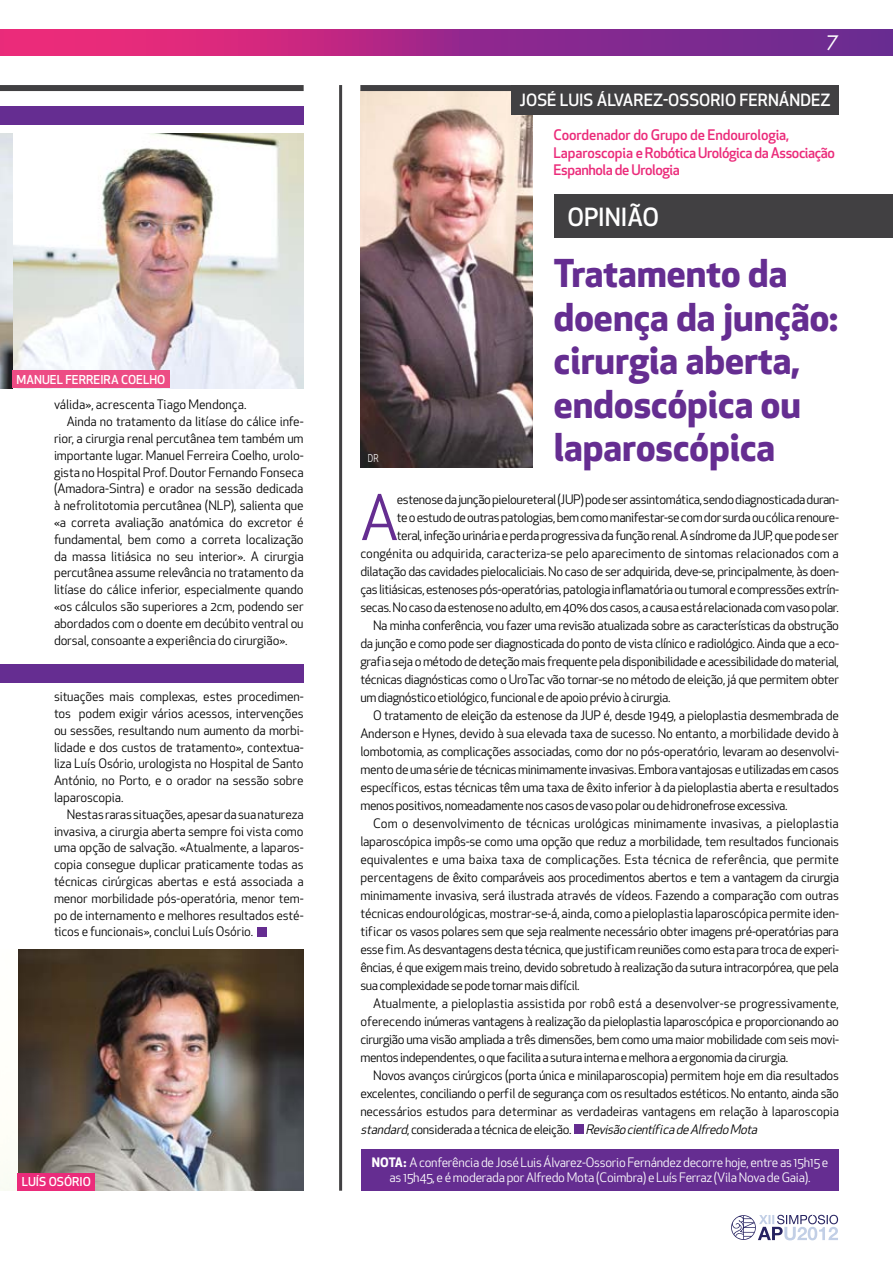
<style>
.page{position:relative;width:893px;height:1263px;background:#fff}
.page>*{position:absolute;margin:0;border:0;box-sizing:border-box;transform-origin:0 0}
.t1{font:60.75px "Apex New";color:#652d91}
.t2{font:700 37.5px/43.5px "Apex New";color:#652d91}
.t3{font:500 24.45px "Apex New";color:#fff}
.t4{font:19.5px "Futura LT";color:#fff}
.t5{font:500 16.5px "Apex New";letter-spacing:.13em;color:#fff}
.t6{font:500 14.25px/17.1px "Apex New";letter-spacing:-.03em;color:#eb2b7a}
.t7{font:12.75px/16.8px "Apex New";letter-spacing:-.02em;color:#000;text-align:justify}
.t8{font:12.75px "Apex New";color:#000}
.t9{font:12.75px/15.3px "Apex New";letter-spacing:-.02em;color:#fff}
.t10{font:italic 12.75px "Apex New";color:#000}
.t11{font:700 12.75px "Apex New";color:#fff}
.t12{font:500 12px "Apex New";color:#fff}
.t13{font:10.5px "Apex New";color:#fff;scale:.8 1}
.s1{font-style:normal}
.s2{font-weight:700}
</style>
<div class="page">
<div style="left:0;top:85px;width:304px;height:6px;background:#414042"></div>
<img style="left:360px;top:91px;width:173px;height:377px">
<img style="left:12px;top:134px;width:292px;height:254px">
<svg style="left:0;top:134px;width:12px;height:254px;background:#c4c8ca"></svg>
<img style="left:17px;top:949px;width:287px;height:241px">
<div style="left:0;top:949px;width:17px;height:241px;background:#fffffa"></div>
<div style="left:18px;top:1173px;width:77px;height:17px;background:#eb2b7a"></div>
<div style="left:12px;top:370px;width:158px;height:18px;background:#ed4c84"></div>
<div style="left:511px;top:85px;width:328px;height:29px;background:#414042"></div>
<div style="left:555px;top:195px;width:338px;height:43px;background:#414042"></div>
<div style="left:360px;top:85px;width:478px;height:6px;background:#414042"></div>
<div style="left:575px;top:1125px;width:9px;height:9px;background:#652d91"></div>
<hr style="left:339px;top:85px;width:3px;height:1106px;background:#414042">
<div style="left:257px;top:927px;width:10px;height:9px;background:#652d91"></div>
<div style="left:0;top:664px;width:304px;height:18px;background:#652d91"></div>
<div style="left:0;top:107px;width:304px;height:18px;background:#652d91"></div>
<div style="left:361px;top:1149px;width:478px;height:42px;background:#652d91"></div>
<svg style="left:0;top:30px;width:893px;height:25px;background:#a82987"></svg>
<svg style="left:731px;top:1215px;width:107px;height:25px"></svg>
<p class="t12" style="left:17px;top:371px;width:150px">Manuel Ferreira Coelho</p>
<p class="t8" style="left:54px;top:397px;width:194px">válida», acrescenta Tiago Mendonça.</p>
<p class="t7" style="left:67px;top:413px;width:238px">Ainda no tratamento da litíase do cálice infe-</p>
<p class="t7" style="left:54px;top:430px;width:251px">rior, a cirurgia renal percutânea tem também um</p>
<p class="t7" style="left:54px;top:447px;width:251px">importante lugar. Manuel Ferreira Coelho, urolo-</p>
<p class="t7" style="left:54px;top:463px;width:251px">gista no Hospital Prof. Doutor Fernando Fonseca</p>
<p class="t7" style="left:54px;top:480px;width:251px">(Amadora-Sintra) e orador na sessão dedicada</p>
<p class="t7" style="left:54px;top:497px;width:251px">à nefrolitotomia percutânea (NLP), salienta que</p>
<p class="t7" style="left:54px;top:514px;width:251px">«a correta avaliação anatómica do excretor é</p>
<p class="t7" style="left:54px;top:531px;width:251px">fundamental, bem como a correta localização</p>
<p class="t7" style="left:54px;top:547px;width:251px">da massa litiásica no seu interior». A cirurgia</p>
<p class="t7" style="left:54px;top:564px;width:251px">percutânea assume relevância no tratamento da</p>
<p class="t7" style="left:54px;top:581px;width:251px">litíase do cálice inferior, especialmente quando</p>
<p class="t7" style="left:54px;top:598px;width:251px">«os cálculos são superiores a 2cm, podendo ser</p>
<p class="t7" style="left:54px;top:615px;width:251px">abordados com o doente em decúbito ventral ou</p>
<p class="t7" style="left:54px;top:631px;width:235px">dorsal, consoante a experiência do cirurgião».</p>
<p class="t7" style="left:54px;top:688px;width:251px">situações mais complexas, estes procedimen&shy;tos podem exigir vários acessos, intervenções ou sessões, resultando num aumento da morbi&shy;lidade e dos custos de tratamento», contextua&shy;liza Luís Osório, urologista no Hospital de Santo António, no Porto, e o orador na sessão sobre laparoscopia.</p>
<p class="t7" style="left:54px;top:806px;width:251px;text-indent:13px">Nestas raras situações, apesar da sua natureza invasiva, a cirurgia aberta sempre foi vista como uma opção de salvação. «Atualmente, a laparos&shy;copia consegue duplicar praticamente todas as técnicas cirúrgicas abertas e está associada a menor morbilidade pós-operatória, menor tem&shy;po de internamento e melhores resultados esté&shy;ticos e funcionais», conclui Luís Osório.</p>
<p class="t12" style="left:22px;top:1174px;width:71px">Luís Osório</p>
<h3 class="t4" style="left:827px;top:31px;width:14px">7</h3>
<p class="t5" style="left:520px;top:89px;width:160px">José Luis Álvarez-Oss</p>
<p class="t5" style="left:699px;top:89px;width:133px">orio Fernández</p>
<p class="t6" style="left:554px;top:126px;width:283px">Coordenador do Grupo de Endourologia,<br>Laparoscopia e Robótica Urológica da Associação<br>Espanhola de Urologia</p>
<p class="t13" style="left:368px;top:452px;width:15px">DR</p>
<h3 class="t3" style="left:567px;top:200px;width:13px">Opini</h3>
<h3 class="t3" style="left:627px;top:200px;width:33px">ão</h3>
<h2 class="t2" style="left:554px;top:250px;width:286px">Tratamento da doença da junção: cirurgia aberta, endoscópica ou laparoscópica</h2>
<h1 class="t1" style="left:360px;top:480px;width:40px">A</h1>
<p class="t7" style="left:397px;top:491px;width:444px">estenose da junção pieloureteral (JUP) pode ser assintomática, sendo diagnosticada duran-</p>
<p class="t7" style="left:397px;top:509px;width:444px">te o estudo de outras patologias, bem como manifestar-se com dor surda ou cólica renoure-</p>
<p class="t7" style="left:397px;top:527px;width:444px">teral, infeção urinária e perda progressiva da função renal. A síndrome da JUP, que pode ser</p>
<p class="t8" style="left:360px;top:545px;width:480px">congénita ou adquirida, caracteriza-se pelo aparecimento de sintomas relacionados com a</p>
<p class="t7" style="left:360px;top:563px;width:480px">dilatação das cavidades pielocaliciais. No caso de ser adquirida, deve-se, principalmente, às doen-</p>
<p class="t7" style="left:360px;top:581px;width:480px">ças litiásicas, estenoses pós-operatórias, patologia inflamatória ou tumoral e compressões extrín-</p>
<p class="t7" style="left:360px;top:599px;width:480px">secas. No caso da estenose no adulto, em 40% dos casos, a causa está relacionada com vaso polar.</p>
<p class="t7" style="left:373px;top:617px;width:467px">Na minha conferência, vou fazer uma revisão atualizada sobre as características da obstrução</p>
<p class="t7" style="left:360px;top:635px;width:480px">da junção e como pode ser diagnosticada do ponto de vista clínico e radiológico. Ainda que a eco-</p>
<p class="t7" style="left:360px;top:653px;width:480px">grafia seja o método de deteção mais frequente pela disponibilidade e acessibilidade do material,</p>
<p class="t7" style="left:360px;top:671px;width:480px">técnicas diagnósticas como o UroTac vão tornar-se no método de eleição, já que permitem obter</p>
<p class="t7" style="left:360px;top:689px;width:312px">um diagnóstico etiológico, funcional e de apoio prévio à cirurgia.</p>
<p class="t7" style="left:373px;top:707px;width:467px">O tratamento de eleição da estenose da JUP é, desde 1949, a pieloplastia desmembrada de</p>
<p class="t7" style="left:360px;top:725px;width:480px">Anderson e Hynes, devido à sua elevada taxa de sucesso. No entanto, a morbilidade devido à</p>
<p class="t7" style="left:360px;top:743px;width:480px">lombotomia, as complicações associadas, como dor no pós-operatório, levaram ao desenvolvi-</p>
<p class="t7" style="left:360px;top:761px;width:480px">mento de uma série de técnicas minimamente invasivas. Embora vantajosas e utilizadas em casos</p>
<p class="t7" style="left:360px;top:779px;width:480px">específicos, estas técnicas têm uma taxa de êxito inferior à da pieloplastia aberta e resultados</p>
<p class="t7" style="left:360px;top:797px;width:429px">menos positivos, nomeadamente nos casos de vaso polar ou de hidronefrose excessiva.</p>
<p class="t8" style="left:373px;top:815px;width:467px">Com o desenvolvimento de técnicas urológicas minimamente invasivas, a pieloplastia</p>
<p class="t7" style="left:360px;top:833px;width:480px">laparoscópica impôs-se como uma opção que reduz a morbilidade, tem resultados funcionais</p>
<p class="t8" style="left:360px;top:851px;width:480px">equivalentes e uma baixa taxa de complicações. Esta técnica de referência, que permite</p>
<p class="t7" style="left:360px;top:869px;width:480px">percentagens de êxito comparáveis aos procedimentos abertos e tem a vantagem da cirurgia</p>
<p class="t7" style="left:360px;top:887px;width:480px">minimamente invasiva, será ilustrada através de vídeos. Fazendo a comparação com outras</p>
<p class="t7" style="left:360px;top:905px;width:480px">técnicas endourológicas, mostrar-se-á, ainda, como a pieloplastia laparoscópica permite iden-</p>
<p class="t7" style="left:360px;top:923px;width:480px">tificar os vasos polares sem que seja realmente necessário obter imagens pré-operatórias para</p>
<p class="t7" style="left:360px;top:941px;width:480px">esse fim. As desvantagens desta técnica, que justificam reuniões como esta para troca de experi-</p>
<p class="t7" style="left:360px;top:959px;width:480px">ências, é que exigem mais treino, devido sobretudo à realização da sutura intracorpórea, que pela</p>
<p class="t7" style="left:360px;top:977px;width:221px">sua complexidade se pode tornar mais difícil.</p>
<p class="t8" style="left:373px;top:995px;width:467px">Atualmente, a pieloplastia assistida por robô está a desenvolver-se progressivamente,</p>
<p class="t7" style="left:360px;top:1013px;width:480px">oferecendo inúmeras vantagens à realização da pieloplastia laparoscópica e proporcionando ao</p>
<p class="t7" style="left:360px;top:1031px;width:480px">cirurgião uma visão ampliada a três dimensões, bem como uma maior mobilidade com seis movi-</p>
<p class="t7" style="left:360px;top:1049px;width:429px">mentos independentes, o que facilita a sutura interna e melhora a ergonomia da cirurgia.</p>
<p class="t7" style="left:373px;top:1067px;width:467px">Novos avanços cirúrgicos (porta única e minilaparoscopia) permitem hoje em dia resultados</p>
<p class="t7" style="left:360px;top:1085px;width:480px">excelentes, conciliando o perfil de segurança com os resultados estéticos. No entanto, ainda são</p>
<p class="t7" style="left:360px;top:1103px;width:480px">necessários estudos para determinar as verdadeiras vantagens em relação à laparoscopia</p>
<p class="t10" style="left:360px;top:1121px;width:402px">standard<span class="s1">, c o n s i d e r a d a a t é c n i c a d e e l e i ç ã o .</span> RevisãocientíficadeAlfredoMota</p>
<p class="t9" style="left:390px;top:1154px;width:440px;text-indent:14px"><span class="s2">:</span> A conferência de José Luis Álvarez-Ossorio Fernández decorre hoje, entre as 15h15 e as 15h45, e é moderada por Alfredo Mota (Coimbra) e Luís Ferraz (Vila Nova de Gaia).</p>
<p class="t11" style="left:372px;top:1153px;width:9px">NOTA</p>
</div>
